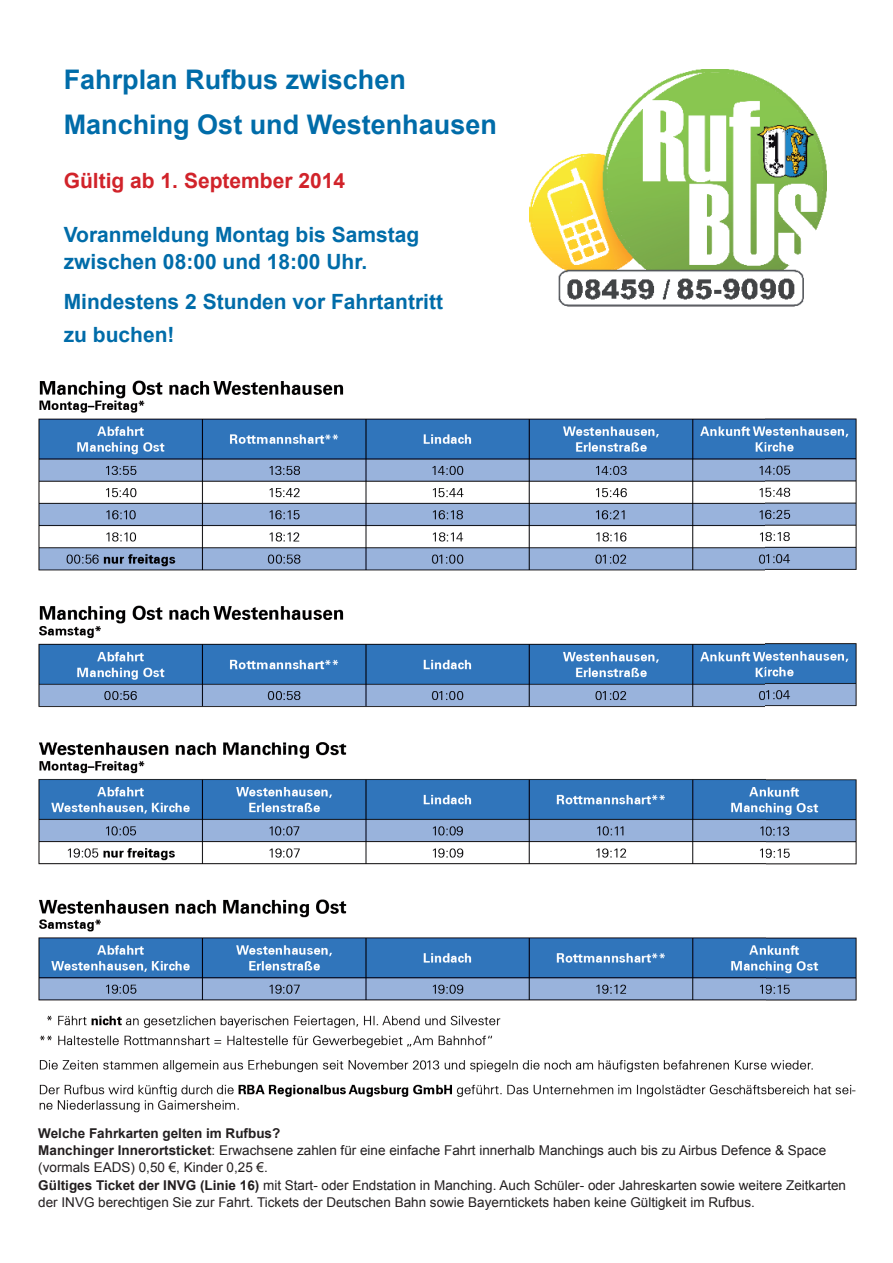
<style>
.page{position:relative;width:893px;height:1263px;background:#fff}
.page>*{position:absolute;margin:0;border:0;box-sizing:border-box;transform-origin:0 0}
.t1{font:700 27px/45px "Arial";color:#006ca9}
.t2{font:700 21px/27px "Arial";color:#006ca9}
.t3{font:700 21px "Arial";color:#d1232a}
.t4{font:13.5px/17.2px "Arial";color:#231f20}
.s1{font-weight:700}
</style>
<div class="page">
<img style="left:38px;top:380px;width:819px;height:733px">
<img style="left:530px;top:69px;width:297px;height:238px">
<h1 class="t1" style="left:64px;top:58px;width:435px">Fahrplan Rufbus zwischen<br>Manching Ost und Westenhausen</h1>
<h2 class="t3" style="left:64px;top:166px;width:283px">Gültig ab 1. September 2014</h2>
<h2 class="t2" style="left:64px;top:222px;width:357px">Voranmeldung Montag bis Samstag zwischen 08:00 und 18:00 Uhr.</h2>
<h2 class="t2" style="left:64px;top:286px;width:381px;line-height:32.4px">Mindestens 2 Stunden vor Fahrtantritt zu buchen!</h2>
<p class="t4" style="left:38px;top:1124px;width:809px"><span class="s1">Welche Fahrkarten gelten im Rufbus?<br>Manchinger Innerortsticket</span>: Erwachsene zahlen für eine einfache Fahrt innerhalb Manchings auch bis zu Airbus Defence &amp; Space (vormals EADS) 0,50 €, Kinder 0,25 €.<br><span class="s1">Gültiges Ticket der INVG (Linie 16)</span> mit Start- oder Endstation in Manching. Auch Schüler- oder Jahreskarten sowie weitere Zeitkarten der INVG berechtigen Sie zur Fahrt. Tickets der Deutschen Bahn sowie Bayerntickets haben keine Gültigkeit im Rufbus.</p>
</div>
